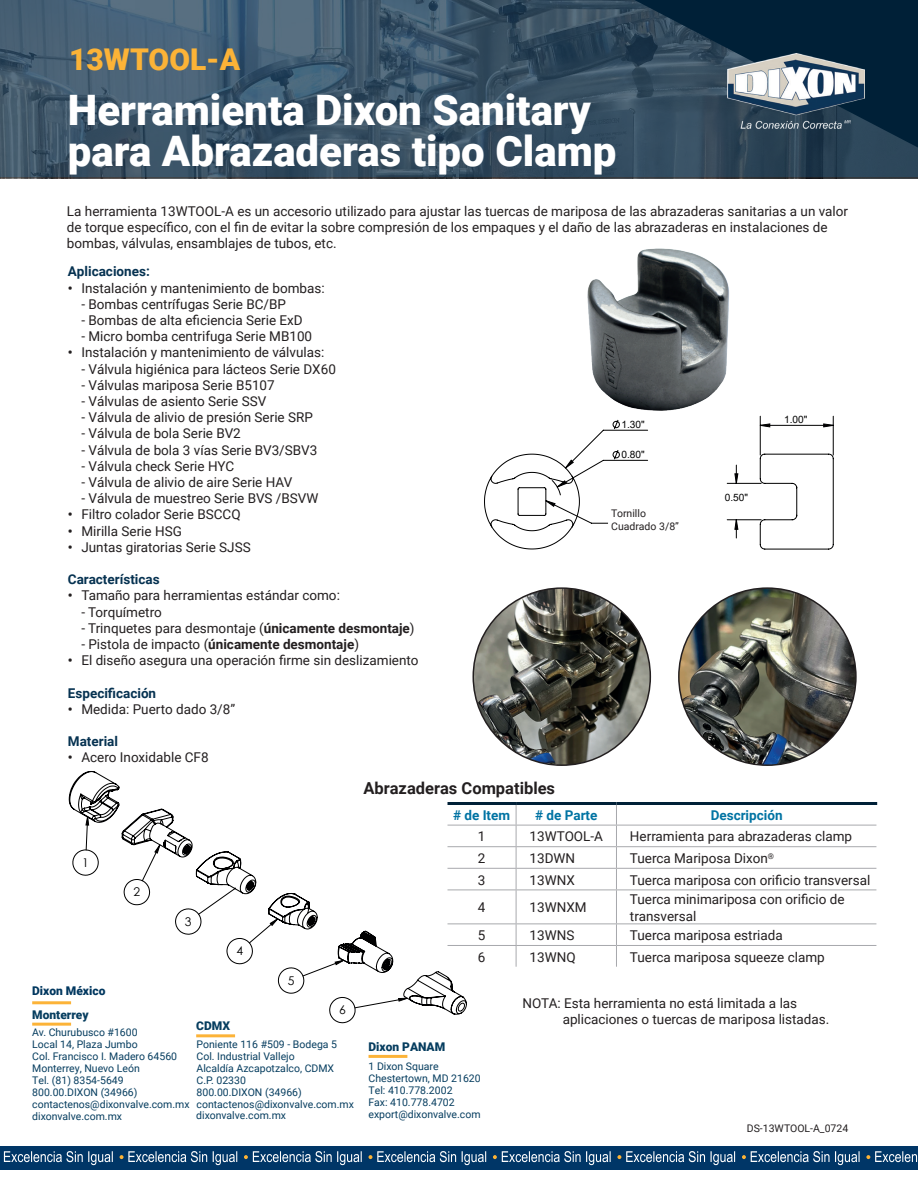
<style>
.page{position:relative;width:918px;height:1188px;background:#fff}
.page>*{position:absolute;margin:0;border:0;box-sizing:border-box;transform-origin:0 0}
.t1{font:900 42px/40.5px "Roboto";color:#fff}
.t2{font:900 30px "Roboto";color:#fcb337}
.t3{font:700 16.5px "Roboto";color:#231f20}
.t4{font:13.5px/16.2px "Roboto";color:#231f20}
.t5{font:700 13.5px "Roboto";color:#063251}
.t6{font:700 13.5px "Roboto";color:#231f20}
.t7{font:700 13.5px "Roboto";color:#0073a3}
.t8{font:900 12px "Roboto";color:#063d5f}
.t9{font:900 12px "Roboto";color:#00375f}
.t10{font:12px "Century Gothic";color:#000001}
.t11{font:10.5px/12px "Roboto";color:#063d5f}
.t12{font:10.5px/12.6px "Roboto";color:#231f20}
.t13{font:10.2px "Arial";color:#000001}
.s1{font-weight:700}
.s2{font-weight:400}
</style>
<div class="page">
<svg style="left:69px;top:771px;width:398px;height:244px"></svg>
<svg style="left:72px;top:816px;width:336px;height:207px"></svg>
<svg style="left:86px;top:816px;width:322px;height:192px"></svg>
<svg style="left:86px;top:817px;width:321px;height:184px"></svg>
<hr style="left:448px;top:802px;width:68px;height:3px;background:#002037">
<hr style="left:516px;top:802px;width:100px;height:3px;background:#002037">
<hr style="left:448px;top:825px;width:68px;height:1px;background:#a8a9ad">
<hr style="left:516px;top:825px;width:100px;height:1px;background:#a8a9ad">
<hr style="left:448px;top:846px;width:68px;height:1px;background:#a8a9ad">
<hr style="left:516px;top:846px;width:100px;height:1px;background:#a8a9ad">
<hr style="left:448px;top:868px;width:68px;height:1px;background:#a8a9ad">
<hr style="left:516px;top:868px;width:100px;height:1px;background:#a8a9ad">
<svg style="left:516px;top:805px;width:1px;height:85px"></svg>
<hr style="left:448px;top:890px;width:68px;height:1px;background:#a8a9ad">
<hr style="left:516px;top:890px;width:100px;height:1px;background:#a8a9ad">
<hr style="left:516px;top:890px;width:1px;height:34px;background:#a8a9ad">
<hr style="left:448px;top:924px;width:68px;height:1px;background:#a8a9ad">
<hr style="left:516px;top:924px;width:100px;height:1px;background:#a8a9ad">
<hr style="left:616px;top:802px;width:261px;height:3px;background:#002037">
<hr style="left:616px;top:825px;width:260px;height:1px;background:#a8a9ad">
<hr style="left:616px;top:846px;width:260px;height:1px;background:#a8a9ad">
<hr style="left:616px;top:868px;width:260px;height:1px;background:#a8a9ad">
<svg style="left:616px;top:805px;width:1px;height:85px"></svg>
<hr style="left:616px;top:890px;width:260px;height:1px;background:#a8a9ad">
<hr style="left:616px;top:890px;width:1px;height:34px;background:#a8a9ad">
<hr style="left:616px;top:924px;width:260px;height:1px;background:#a8a9ad">
<hr style="left:448px;top:945px;width:68px;height:1px;background:#a8a9ad">
<hr style="left:516px;top:945px;width:100px;height:1px;background:#a8a9ad">
<svg style="left:516px;top:924px;width:1px;height:43px"></svg>
<hr style="left:616px;top:945px;width:260px;height:1px;background:#a8a9ad">
<svg style="left:616px;top:924px;width:1px;height:43px"></svg>
<svg style="left:0;top:0;width:918px;height:179px;background:#3b5367"></svg>
<svg style="left:635px;top:0;width:283px;height:148px;background:#173348"></svg>
<img style="left:728px;top:53px;width:137px;height:78px">
<svg style="left:484px;top:416px;width:350px;height:134px"></svg>
<img style="left:579px;top:248px;width:159px;height:175px">
<img style="left:473px;top:588px;width:177px;height:177px;border-radius:89px">
<img style="left:679px;top:588px;width:177px;height:177px;border-radius:89px">
<div style="left:0;top:1146px;width:918px;height:23px;background:#003667"></div>
<svg style="left:4px;top:1151px;width:914px;height:14px"></svg>
<div style="left:608px;top:515px;width:88px;height:16px;background:#fff"></div>
<hr style="left:32px;top:1023px;width:39px;height:3px;background:#fcb338">
<hr style="left:32px;top:1001px;width:39px;height:3px;background:#fcb338">
<hr style="left:196px;top:1034px;width:39px;height:3px;background:#fcb338">
<hr style="left:369px;top:1055px;width:38px;height:3px;background:#fcb338">
<h2 class="t2" style="left:69px;top:38px;width:173px">13WTOOL-A</h2>
<h1 class="t1" style="left:68px;top:89px;width:550px">Herramienta Dixon Sanitary para Abrazaderas tipo Clamp</h1>
<p class="t4" style="left:67px;top:203px;width:783px">La herramienta 13WTOOL-A es un accesorio utilizado para ajustar las tuercas de mariposa de las abrazaderas sanitarias a un valor de torque específico, con el fin de evitar la sobre compresión de los empaques y el daño de las abrazaderas en instalaciones de bombas, válvulas, ensamblajes de tubos, etc.</p>
<p class="t5" style="left:68px;top:262px;width:83px">Aplicaciones:</p>
<p class="t4" style="left:68px;top:279px;width:258px"><span class="s1">•</span> Instalación y mantenimiento de bombas:</p>
<p class="t4" style="left:81px;top:295px;width:206px">- Bombas centrífugas Serie BC/BP</p>
<p class="t4" style="left:81px;top:312px;width:223px">- Bombas de alta eficiencia Serie ExD</p>
<p class="t4" style="left:81px;top:328px;width:232px">- Micro bomba centrifuga Serie MB100</p>
<p class="t4" style="left:68px;top:344px;width:258px"><span class="s1">•</span> Instalación y mantenimiento de válvulas:</p>
<p class="t4" style="left:81px;top:360px;width:256px">- Válvula higiénica para lácteos Serie DX60</p>
<p class="t4" style="left:81px;top:376px;width:195px">- Válvulas mariposa Serie B5107</p>
<p class="t4" style="left:81px;top:393px;width:186px">- Válvulas de asiento Serie SSV</p>
<p class="t4" style="left:81px;top:409px;width:233px">- Válvula de alivio de presión Serie SRP</p>
<p class="t4" style="left:81px;top:425px;width:161px">- Válvula de bola Serie BV2</p>
<p class="t4" style="left:81px;top:441px;width:237px">- Válvula de bola 3 vías Serie BV3/SBV3</p>
<p class="t4" style="left:81px;top:457px;width:154px">- Válvula check Serie HYC</p>
<p class="t4" style="left:81px;top:474px;width:212px">- Válvula de alivio de aire Serie HAV</p>
<p class="t4" style="left:81px;top:490px;width:239px">- Válvula de muestreo Serie BVS /BSVW</p>
<p class="t4" style="left:68px;top:506px;width:174px"><span class="s1">•</span> Filtro colador Serie BSCCQ</p>
<p class="t4" style="left:68px;top:522px;width:115px"><span class="s1">•</span> Mirilla Serie HSG</p>
<p class="t4" style="left:68px;top:538px;width:184px"><span class="s1">•</span> Juntas giratorias Serie SJSS</p>
<p class="t5" style="left:68px;top:570px;width:93px">Características</p>
<p class="t4" style="left:68px;top:587px;width:274px"><span class="s1">•</span> Tamaño para herramientas estándar como:</p>
<p class="t4" style="left:81px;top:603px;width:82px">- Torquímetro</p>
<p class="t4" style="left:81px;top:619px;width:335px">- Trinquetes para desmontaje (<span class="s1">únicamente desmontaje</span>)</p>
<p class="t6" style="left:81px;top:635px;width:279px"><span class="s2">- Pistola de impacto (</span>únicamente desmontaje<span class="s2">)</span></p>
<p class="t4" style="left:68px;top:652px;width:352px"><span class="s1">•</span> El diseño asegura una operación firme sin deslizamiento</p>
<p class="t5" style="left:68px;top:683px;width:90px">Especificación</p>
<p class="t4" style="left:68px;top:700px;width:169px"><span class="s1">•</span> Medida: Puerto dado 3/8”</p>
<p class="t5" style="left:68px;top:732px;width:52px">Material</p>
<p class="t4" style="left:68px;top:749px;width:142px"><span class="s1">•</span> Acero Inoxidable CF8</p>
<p class="t13" style="left:784px;top:412px;width:25px">1.00"</p>
<p class="t13" style="left:622px;top:417px;width:25px">1.30"</p>
<p class="t13" style="left:622px;top:447px;width:25px">0.80"</p>
<p class="t13" style="left:725px;top:491px;width:25px">0.50"</p>
<p class="t12" style="left:611px;top:507px;width:69px">Tornillo<br>Cuadrado 3/8”</p>
<p class="t13" style="left:611px;top:516px;width:81px">3/8" Square Drive</p>
<p class="t10" style="left:82px;top:854px;width:8px">1</p>
<p class="t10" style="left:134px;top:884px;width:8px">2</p>
<p class="t10" style="left:185px;top:913px;width:8px">3</p>
<p class="t10" style="left:236px;top:943px;width:8px">4</p>
<p class="t10" style="left:288px;top:972px;width:8px">5</p>
<p class="t9" style="left:32px;top:983px;width:75px">Dixon México</p>
<p class="t8" style="left:32px;top:1006px;width:58px">Monterrey</p>
<p class="t11" style="left:32px;top:1026px;width:159px">Av. Churubusco #1600<br>Local 14, Plaza Jumbo<br>Col. Francisco I. Madero 64560<br>Monterrey, Nuevo León<br>Tel. (81) 8354-5649<br>800.00.DIXON (34966) contactenos@dixonvalve.com.mx dixonvalve.com.mx</p>
<p class="t10" style="left:339px;top:1002px;width:8px">6</p>
<p class="t8" style="left:196px;top:1017px;width:35px">CDMX</p>
<p class="t11" style="left:196px;top:1038px;width:159px">Poniente 116 #509 - Bodega 5<br>Col. Industrial Vallejo<br>Alcaldía Azcapotzalco, CDMX<br>C.P. 02330<br>800.00.DIXON (34966) contactenos@dixonvalve.com.mx dixonvalve.com.mx</p>
<p class="t3" style="left:363px;top:777px;width:193px">Abrazaderas Compatibles</p>
<p class="t7" style="left:453px;top:806px;width:59px"># de Item</p>
<p class="t7" style="left:535px;top:806px;width:64px"># de Parte</p>
<p class="t7" style="left:711px;top:806px;width:73px">Descripción</p>
<p class="t4" style="left:478px;top:828px;width:9px">1</p>
<p class="t4" style="left:530px;top:828px;width:75px">13WTOOL-A</p>
<p class="t4" style="left:630px;top:828px;width:224px">Herramienta para abrazaderas clamp</p>
<p class="t4" style="left:478px;top:850px;width:9px">2</p>
<p class="t4" style="left:530px;top:850px;width:47px">13DWN</p>
<p class="t4" style="left:630px;top:850px;width:146px">Tuerca Mariposa Dixon<sup>®</sup></p>
<p class="t4" style="left:478px;top:871px;width:9px">3</p>
<p class="t4" style="left:530px;top:871px;width:47px">13WNX</p>
<p class="t4" style="left:630px;top:871px;width:242px">Tuerca mariposa con orificio transversal</p>
<p class="t4" style="left:478px;top:899px;width:9px">4</p>
<p class="t4" style="left:530px;top:899px;width:59px">13WNXM</p>
<p class="t4" style="left:630px;top:891px;width:216px">Tuerca minimariposa con orificio de transversal</p>
<p class="t4" style="left:478px;top:927px;width:9px">5</p>
<p class="t4" style="left:530px;top:927px;width:46px">13WNS</p>
<p class="t4" style="left:630px;top:927px;width:154px">Tuerca mariposa estriada</p>
<p class="t4" style="left:478px;top:948px;width:9px">6</p>
<p class="t4" style="left:530px;top:948px;width:48px">13WNQ</p>
<p class="t4" style="left:630px;top:948px;width:196px">Tuerca mariposa squeeze clamp</p>
<p class="t8" style="left:369px;top:1038px;width:78px">Dixon PANAM</p>
<p class="t11" style="left:369px;top:1059px;width:114px">1 Dixon Square<br>Chestertown, MD 21620<br>Tel: 410.778.2002<br>Fax: 410.778.4702 export@dixonvalve.com</p>
<p class="t4" style="left:563px;top:994px;width:268px;text-indent:-40px">NOTA: Esta herramienta no está limitada a las aplicaciones o tuercas de mariposa listadas.</p>
<p class="t12" style="left:747px;top:1121px;width:103px">DS-13WTOOL-A_0724</p>
</div>
